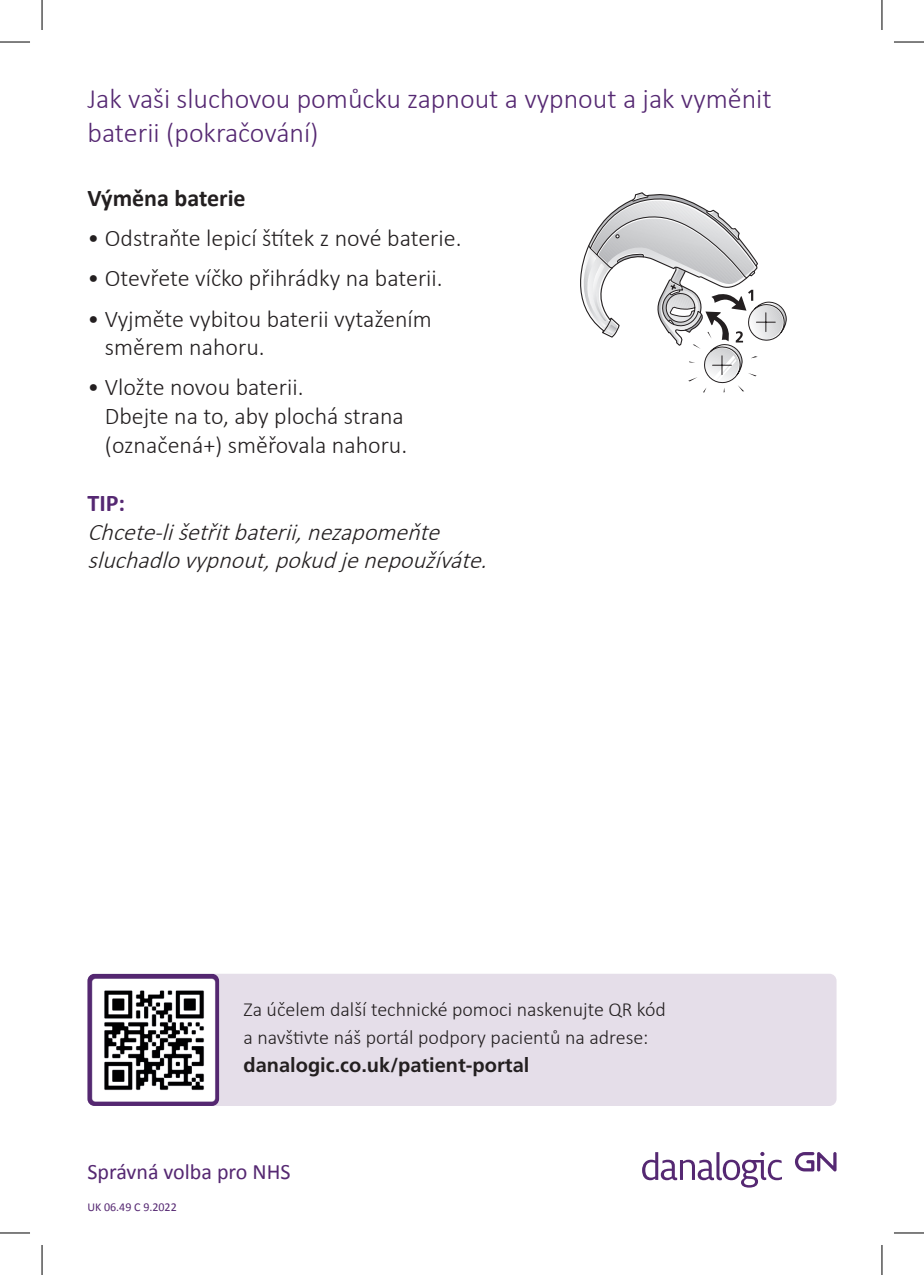
<style>
.page{position:relative;width:924px;height:1275px;background:#fff}
.page>*{position:absolute;margin:0;border:0;box-sizing:border-box;transform-origin:0 0}
.t1{font:300 28px/33.6px "Calibri";color:#552872}
.t2{font:300 24px/28.8px "Calibri";color:#231f20}
.t3{font:italic 300 24px/28.8px "Calibri";color:#231f20}
.t4{font:700 24px "Calibri";color:#231f20}
.t5{font:22px "Calibri";color:#552872}
.t6{font:300 20px/28px "Calibri";color:#231f20}
.t7{font:12px "Calibri";color:#552872}
.s1{font-weight:700;font-style:normal;color:#552872}
.s2{font-family:"Frutiger";font-weight:700}
</style>
<div class="page">
<svg style="left:580px;top:192px;width:207px;height:201px"></svg>
<svg style="left:795px;top:1152px;width:41px;height:19px"></svg>
<svg style="left:642px;top:1151px;width:139px;height:36px"></svg>
<div style="left:87px;top:973px;width:749px;height:133px;background:#e5dee9;border-radius:7px"></div>
<img style="left:87px;top:973px;width:132px;height:133px">
<hr style="left:0;top:42px;width:30px;height:1px;background:#000">
<hr style="left:893px;top:42px;width:30px;height:1px;background:#000">
<hr style="left:0;top:1232px;width:30px;height:1px;background:#000">
<hr style="left:893px;top:1232px;width:30px;height:1px;background:#000">
<hr style="left:42px;top:0;width:1px;height:30px;background:#000">
<hr style="left:42px;top:1245px;width:1px;height:30px;background:#000">
<hr style="left:881px;top:0;width:1px;height:30px;background:#000">
<hr style="left:881px;top:1245px;width:1px;height:30px;background:#000">
<p class="t1" style="left:87px;top:81px;width:685px">Jak vaši sluchovou pomůcku zapnout a vypnout a jak vyměnit baterii (pokračování)</p>
<p class="t4" style="left:87px;top:183px;width:160px">Výměna baterie</p>
<p class="t2" style="left:87px;top:223px;width:375px">• Odstraňte lepicí štítek z nové baterie.</p>
<p class="t2" style="left:87px;top:263px;width:357px">• Otevřete víčko přihrádky na baterii.</p>
<p class="t2" style="left:105px;top:303px;width:328px;text-indent:-17px">• Vyjměte vybitou baterii vytažením směrem nahoru.</p>
<p class="t2" style="left:105px;top:372px;width:304px;text-indent:-17px">• Vložte novou baterii.<br>Dbejte na to, aby plochá strana (označená+) směřovala nahoru.</p>
<p class="t3" style="left:87px;top:487px;width:407px"><span class="s1">TIP:<br></span>Chcete-lišetřitbaterii,nezapomeňte sluchadlovypnout,pokudjenepoužíváte.</p>
<p class="t6" style="left:243px;top:994px;width:424px">Za účelem další technické pomoci naskenujte QR kód a navštivte náš portál podpory pacientů na adrese: <span class="s2">danalogic.co.uk/patient-portal</span></p>
<p class="t5" style="left:87px;top:1157px;width:204px">Správná volba pro NHS</p>
<p class="t7" style="left:87px;top:1199px;width:91px">UK 06.49 C 9.2022</p>
</div>
